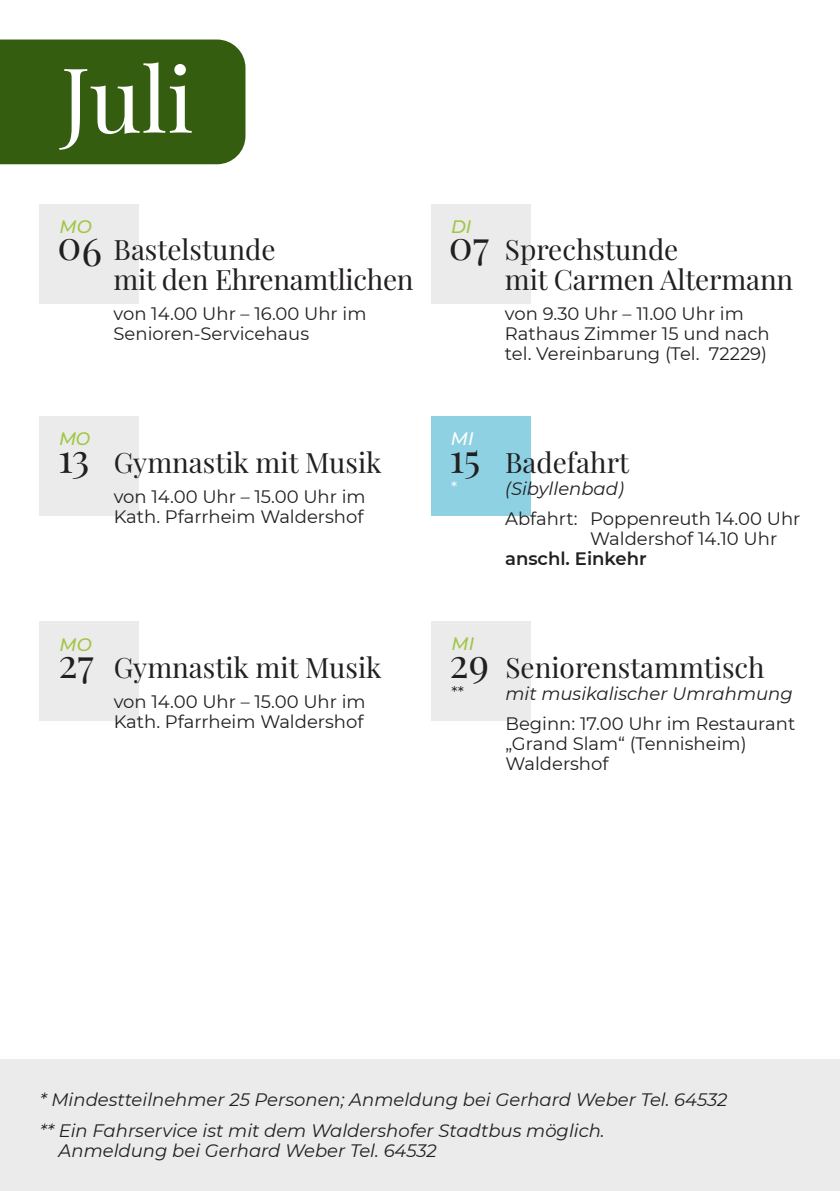
<style>
.page{position:relative;width:840px;height:1191px;background:#fff}
.page>*{position:absolute;margin:0;border:0;box-sizing:border-box;transform-origin:0 0}
.t1{font:90px "Playfair Display";color:#fff}
.t2{font:40px "Playfair Display";color:#221f20}
.t3{font:28px/30px "Playfair Display";color:#221f20}
.t4{font:18px/20px "Montserrat";color:#221f20}
.t5{font:italic 18px/30.2px "Montserrat";color:#221f20}
.t6{font:600 18px "Montserrat";color:#221f20}
.t7{font:italic 500 18px "Montserrat";color:#a0c645}
.t8{font:italic 500 18px "Montserrat";color:#fff}
.t9{font:16px "Montserrat";color:#221f20}
.t10{font:16px "Montserrat";color:#fff}
.s1{font-size:40px}
</style>
<div class="page">
<div style="left:0;top:1059px;width:840px;height:132px;background:#ebebeb"></div>
<div style="left:0;top:40px;width:245px;height:124px;background:#345d10"></div>
<div style="left:40px;top:204px;width:99px;height:99px;background:#ebebeb"></div>
<div style="left:431px;top:204px;width:99px;height:99px;background:#ebebeb"></div>
<div style="left:40px;top:417px;width:99px;height:99px;background:#ebebeb"></div>
<div style="left:431px;top:417px;width:99px;height:99px;background:#8ed1e3"></div>
<div style="left:40px;top:622px;width:99px;height:99px;background:#ebebeb"></div>
<div style="left:431px;top:622px;width:100px;height:99px;background:#ebebeb"></div>
<h1 class="t1" style="left:61px;top:35px;width:134px">Juli</h1>
<p class="t7" style="left:59px;top:216px;width:34px">MO</p>
<p class="t7" style="left:451px;top:215px;width:22px">DI</p>
<h3 class="t3" style="left:114px;top:233px;width:301px">Bastelstunde<br>mit den Ehrenamtlichen</h3>
<p class="t4" style="left:114px;top:304px;width:254px">von 14.00 Uhr – 16.00 Uhr im<br>Senioren-Servicehaus</p>
<h2 class="t2" style="left:57px;top:217px;width:46px">0<sub>6</sub></h2>
<h2 class="t2" style="left:449px;top:217px;width:42px">07</h2>
<h3 class="t3" style="left:505px;top:234px;width:290px">Sprechstunde<br>mit Carmen Altermann</h3>
<p class="t4" style="left:505px;top:304px;width:266px">von 9.30 Uhr – 11.00 Uhr im<br>Rathaus Zimmer 15 und nach tel. Vereinbarung (Tel. 72229)</p>
<p class="t7" style="left:59px;top:427px;width:33px">MO</p>
<h2 class="t2" style="left:58px;top:429px;width:33px">13</h2>
<h3 class="t3" style="left:114px;top:446px;width:269px">Gymnastik mit Musik</h3>
<p class="t4" style="left:114px;top:487px;width:253px">von 14.00 Uhr – 15.00 Uhr im<br>Kath. Pfarrheim Waldershof</p>
<p class="t7" style="left:59px;top:633px;width:34px">MO</p>
<h3 class="t3" style="left:58px;top:651px;width:325px"><span class="s1">27</span> Gymnastik mit Musik</h3>
<p class="t4" style="left:114px;top:692px;width:253px">von 14.00 Uhr – 15.00 Uhr im<br>Kath. Pfarrheim Waldershof</p>
<p class="t8" style="left:451px;top:427px;width:24px">MI</p>
<h3 class="t3" style="left:449px;top:446px;width:181px"><span class="s1">15</span> Badefahrt</h3>
<p class="t10" style="left:451px;top:478px;width:8px">*</p>
<p class="t5" style="left:505px;top:473px;width:120px">(Sibyllenbad)</p>
<p class="t4" style="left:590px;top:509px;width:212px;text-indent:-85px">Abfahrt: Poppenreuth 14.00 Uhr<br>Waldershof 14.10 Uhr</p>
<p class="t6" style="left:505px;top:548px;width:143px">anschl. Einkehr</p>
<p class="t7" style="left:451px;top:633px;width:24px">MI</p>
<h3 class="t3" style="left:449px;top:651px;width:317px"><span class="s1">29</span> Seniorenstammtisch</h3>
<p class="t9" style="left:451px;top:683px;width:14px">**</p>
<p class="t5" style="left:505px;top:678px;width:289px">mit musikalischer Umrahmung</p>
<p class="t4" style="left:505px;top:713px;width:291px">Beginn: 17.00 Uhr im Restaurant „Grand Slam“ (Tennisheim)<br>Waldershof</p>
<p class="t5" style="left:40px;top:1085px;width:689px">* Mindestteilnehmer 25 Personen; Anmeldung bei Gerhard Weber Tel. 64532 ** Ein Fahrservice ist mit dem Waldershofer Stadtbus möglich.</p>
<p class="t5" style="left:59px;top:1135px;width:380px">Anmeldung bei Gerhard Weber Tel. 64532</p>
</div>
